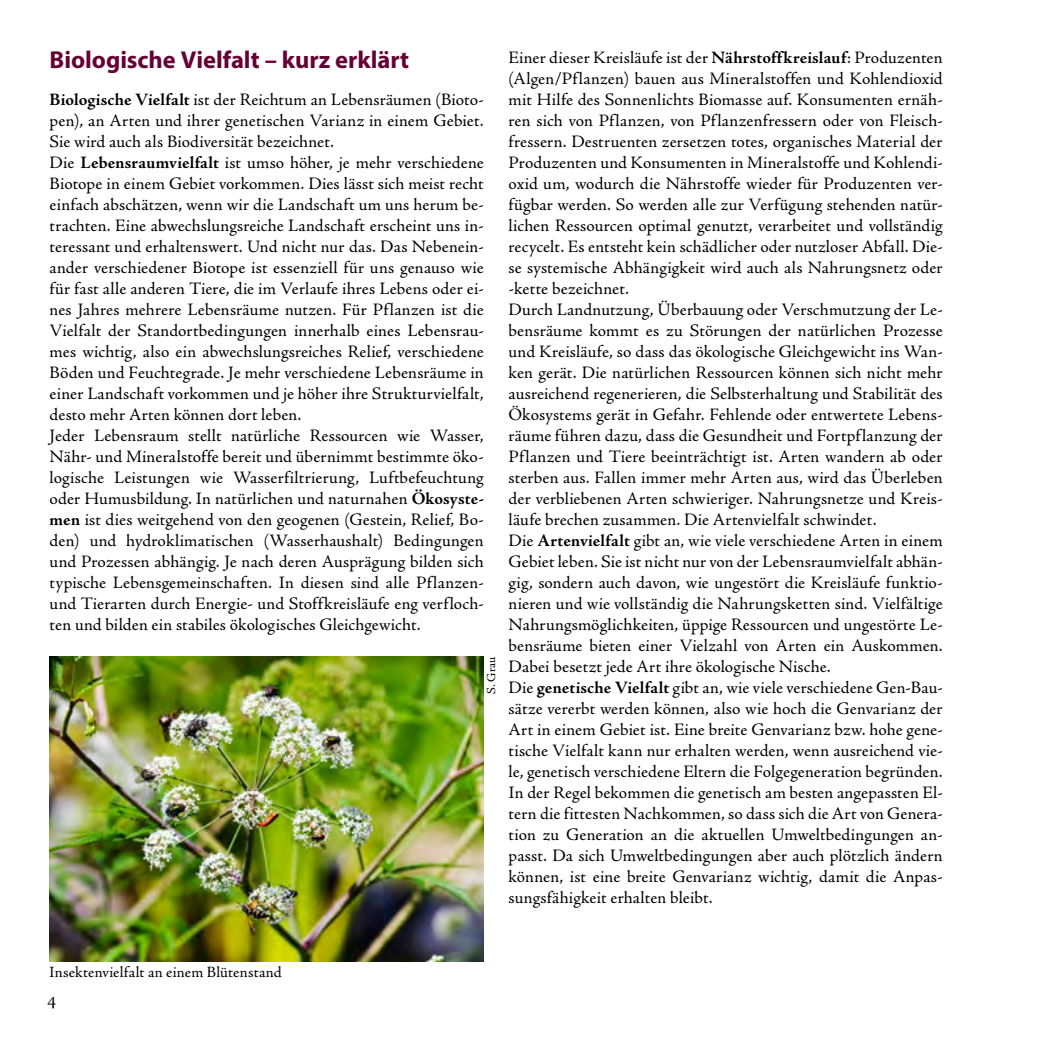
<style>
.page{position:relative;width:1042px;height:1042px;background:#fff}
.page>*{position:absolute;margin:0;border:0;box-sizing:border-box;transform-origin:0 0}
.H_02{font:700 24.5px "Myriad Pro";color:#670034}
.Text{font:17.5px/21px "Adobe Jenson Pro";letter-spacing:.01em;color:#000;text-align:justify}
.Bildunterschrift{font:15.75px "Adobe Jenson Pro";letter-spacing:.015em;color:#000}
.Bildautor{font:12.25px "Adobe Jenson Pro";color:#000}
.s1{font-weight:700}
</style>
<div class="page">
<img style="left:50px;top:656px;width:434px;height:305px">
<p class="H_02" style="left:50px;top:44px;width:361px">Biologische Vielfalt – kurz erklärt</p>
<p class="Text" style="left:50px;top:89px;width:436px"><span class="s1">Biologische Vielfalt</span> ist der Reichtum an Lebensräumen (Bioto&shy;pen), an Arten und ihrer genetischen Varianz in einem Gebiet.<br>Sie wird auch als Biodiversität bezeichnet.</p>
<p class="Text" style="left:50px;top:152px;width:436px">Die <span class="s1">Lebensraumvielfalt</span> ist umso höher, je mehr verschiedene Biotope in einem Gebiet vorkommen. Dies lässt sich meist recht einfach abschätzen, wenn wir die Landschaft um uns herum be&shy;trachten. Eine abwechslungsreiche Landschaft erscheint uns in&shy;teressant und erhaltenswert. Und nicht nur das. Das Nebenein&shy;ander verschiedener Biotope ist essenziell für uns genauso wie für fast alle anderen Tiere, die im Verlaufe ihres Lebens oder ei&shy;nes Jahres mehrere Lebensräume nutzen. Für Pflanzen ist die Vielfalt der Standortbedingungen innerhalb eines Lebensrau&shy;mes wichtig, also ein abwechslungsreiches Relief, verschiedene Böden und Feuchtegrade. Je mehr verschiedene Lebensräume in einer Landschaft vorkommen und je höher ihre Strukturvielfalt, desto mehr Arten können dort leben.</p>
<p class="Text" style="left:50px;top:425px;width:436px">Jeder Lebensraum stellt natürliche Ressourcen wie Wasser, Nähr- und Mineralstoffe bereit und übernimmt bestimmte öko&shy;logische Leistungen wie Wasserfiltrierung, Luftbefeuchtung oder Humusbildung. In natürlichen und naturnahen <span class="s1">Ökosyste&shy;men</span> ist dies weitgehend von den geogenen (Gestein, Relief, Bo&shy;den) und hydroklimatischen (Wasserhaushalt) Bedingungen und Prozessen abhängig. Je nach deren Ausprägung bilden sich typische Lebensgemeinschaften. In diesen sind alle Pflanzen&shy;und Tierarten durch Energie- und Stoffkreisläufe eng verfloch&shy;ten und bilden ein stabiles ökologisches Gleichgewicht.</p>
<p class="Bildautor" style="left:484px;top:694px;width:39px;rotate:-90deg">S. Grau</p>
<p class="Text" style="left:508px;top:47px;width:436px">Einer dieser Kreisläufe ist der <span class="s1">Nährstoffkreislauf</span>: Produzenten (Algen/Pflanzen) bauen aus Mineralstoffen und Kohlendioxid mit Hilfe des Sonnenlichts Biomasse auf. Konsumenten ernäh&shy;ren sich von Pflanzen, von Pflanzenfressern oder von Fleisch&shy;fressern. Destruenten zersetzen totes, organisches Material der Produzenten und Konsumenten in Mineralstoffe und Kohlendi&shy;oxid um, wodurch die Nährstoffe wieder für Produzenten ver&shy;fügbar werden. So werden alle zur Verfügung stehenden natür&shy;lichen Ressourcen optimal genutzt, verarbeitet und vollständig recycelt. Es entsteht kein schädlicher oder nutzloser Abfall. Die&shy;se systemische Abhängigkeit wird auch als Nahrungsnetz oder -kette bezeichnet.</p>
<p class="Text" style="left:508px;top:299px;width:436px">Durch Landnutzung, Überbauung oder Verschmutzung der Le&shy;bensräume kommt es zu Störungen der natürlichen Prozesse und Kreisläufe, so dass das ökologische Gleichgewicht ins Wan&shy;ken gerät. Die natürlichen Ressourcen können sich nicht mehr ausreichend regenerieren, die Selbsterhaltung und Stabilität des Ökosystems gerät in Gefahr. Fehlende oder entwertete Lebens&shy;räume führen dazu, dass die Gesundheit und Fortpflanzung der Pflanzen und Tiere beeinträchtigt ist. Arten wandern ab oder sterben aus. Fallen immer mehr Arten aus, wird das Überleben der verbliebenen Arten schwieriger. Nahrungsnetze und Kreis&shy;läufe brechen zusammen. Die Artenvielfalt schwindet.</p>
<p class="Text" style="left:508px;top:530px;width:436px">Die <span class="s1">Artenvielfalt</span> gibt an, wie viele verschiedene Arten in einem Gebiet leben. Sie ist nicht nur von der Lebensraumvielfalt abhän&shy;gig, sondern auch davon, wie ungestört die Kreisläufe funktio&shy;nieren und wie vollständig die Nahrungsketten sind. Vielfältige Nahrungsmöglichkeiten, üppige Ressourcen und ungestörte Le&shy;bensräume bieten einer Vielzahl von Arten ein Auskommen.<br>Dabei besetzt jede Art ihre ökologische Nische.</p>
<p class="Text" style="left:508px;top:677px;width:436px">Die <span class="s1">genetische Vielfalt</span> gibt an, wie viele verschiedene Gen-Bau&shy;sätze vererbt werden können, also wie hoch die Genvarianz der Art in einem Gebiet ist. Eine breite Genvarianz bzw. hohe gene&shy;tische Vielfalt kann nur erhalten werden, wenn ausreichend vie&shy;le, genetisch verschiedene Eltern die Folgegeneration begründen.<br>In der Regel bekommen die genetisch am besten angepassten El&shy;tern die fittesten Nachkommen, so dass sich die Art von Genera&shy;tion zu Generation an die aktuellen Umweltbedingungen an&shy;passt. Da sich Umweltbedingungen aber auch plötzlich ändern können, ist eine breite Genvarianz wichtig, damit die Anpas&shy;sungsfähigkeit erhalten bleibt.</p>
<p class="Bildunterschrift" style="left:49px;top:963px;width:234px">Insektenvielfalt an einem Blütenstand</p>
<p class="Text" style="left:48px;top:992px;width:10px">4</p>
</div>
